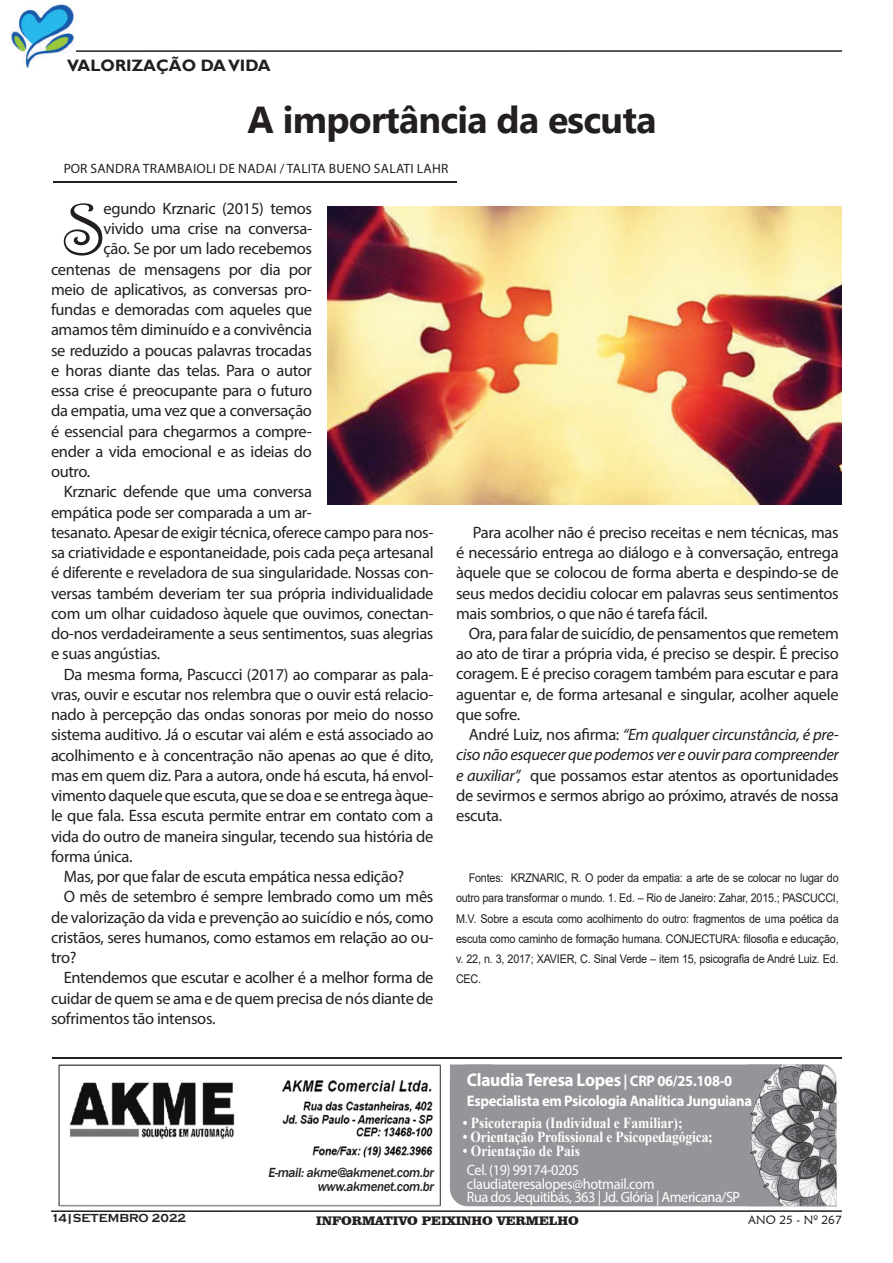
<style>
.page{position:relative;width:893px;height:1263px;background:#fff}
.page>*{position:absolute;margin:0;border:0;box-sizing:border-box;transform-origin:0 0}
.t1{font:73.05px "Harrington";color:#231f20}
.t2{font:700 37.5px "Myanmar Text";letter-spacing:-.02em;color:#231f20}
.t3{font:700 18.3px "Myriad Pro";letter-spacing:-.02em;color:#fff;scale:.95 1}
.t4{font:16.5px/20.2px "Myriad Pro";letter-spacing:-.02em;color:#231f20;text-align:justify}
.t5{font:700 16.5px "Gill Sans";color:#231f20}
.t6{font:700 15.3px "Times New Roman";color:#fff;scale:.89 1}
.t7{font:700 15.3px "Myriad Pro";letter-spacing:-.02em;color:#fff;scale:.95 1}
.t8{font:15px/13.5px "Myriad Pro";letter-spacing:-.03em;color:#fff;scale:.95 1}
.t9{font:italic 500 13.65px/14.1px "Franklin Gothic";letter-spacing:-.03em;color:#231f20;text-align:right}
.t10{font:13.5px "Myriad Pro";letter-spacing:.02em;color:#231f20}
.t11{font:900 12.75px "Clarendon BT";letter-spacing:-.01em;color:#231f20}
.t12{font:12px/20.2px "Arial";letter-spacing:-.02em;color:#231f20;text-align:justify;scale:.9 1}
.t13{font:700 12px "Copperplate Gothic";color:#231f20}
.t14{font:12px "Maiandra GD";color:#231f20}
.s1{font-style:italic}
.s2{font-size:15.3px}
</style>
<div class="page">
<hr style="left:51px;top:50px;width:791px;height:2px;background:#231f20">
<hr style="left:51px;top:1210px;width:791px;height:2px;background:#231f20">
<img style="left:11px;top:5px;width:64px;height:62px">
<hr style="left:53px;top:182px;width:403px;height:1px;background:#231f20">
<hr style="left:52px;top:1057px;width:790px;height:2px;background:#231f20">
<img style="left:59px;top:1064px;width:382px;height:142px">
<div style="left:249px;top:1164px;width:190px;height:28px;background:#fff"></div>
<div style="left:450px;top:1064px;width:386px;height:142px;background:#939598;border-radius:18px"></div>
<svg style="left:450px;top:1064px;width:43px;height:14px"></svg>
<img style="left:747px;top:1064px;width:89px;height:142px">
<img style="left:806px;top:1171px;width:30px;height:35px">
<img style="left:328px;top:207px;width:514px;height:298px">
<p class="t5" style="left:67px;top:55px;width:205px">VALORIZAÇÃO DA VIDA</p>
<h2 class="t2" style="left:248px;top:98px;width:410px">A importância da escuta</h2>
<p class="t10" style="left:64px;top:161px;width:386px">POR SANDRA TRAMBAIOLI DE NADAI / TALITA BUENO SALATI LAHR</p>
<h1 class="t1" style="left:63px;top:185px;width:44px">S</h1>
<p class="t4" style="left:104px;top:198px;width:210px">egundo Krznaric (2015) temos</p>
<p class="t4" style="left:104px;top:218px;width:210px">vivido uma crise na conversa-</p>
<p class="t4" style="left:104px;top:238px;width:210px">ção. Se por um lado recebemos</p>
<p class="t4" style="left:51px;top:259px;width:262px">centenas de mensagens por dia por</p>
<p class="t4" style="left:51px;top:279px;width:262px">meio de aplicativos, as conversas pro-</p>
<p class="t4" style="left:51px;top:299px;width:263px">fundas e demoradas com aqueles que</p>
<p class="t4" style="left:51px;top:319px;width:262px">amamos têm diminuído e a convivência</p>
<p class="t4" style="left:51px;top:340px;width:262px">se reduzido a poucas palavras trocadas</p>
<p class="t4" style="left:51px;top:360px;width:263px">e horas diante das telas. Para o autor</p>
<p class="t4" style="left:51px;top:380px;width:263px">essa crise é preocupante para o futuro</p>
<p class="t4" style="left:51px;top:400px;width:262px">da empatia, uma vez que a conversação</p>
<p class="t4" style="left:51px;top:421px;width:263px">é essencial para chegarmos a compre-</p>
<p class="t4" style="left:51px;top:441px;width:262px">ender a vida emocional e as ideias do</p>
<p class="t4" style="left:51px;top:461px;width:41px">outro.</p>
<p class="t4" style="left:64px;top:481px;width:250px">Krznaric defende que uma conversa</p>
<p class="t4" style="left:51px;top:502px;width:262px">empática pode ser comparada a um ar-</p>
<p class="t4" style="left:51px;top:522px;width:384px">tesanato. Apesar de exigir técnica, oferece campo para nos-</p>
<p class="t4" style="left:51px;top:542px;width:384px">sa criatividade e espontaneidade, pois cada peça artesanal</p>
<p class="t4" style="left:51px;top:562px;width:384px">é diferente e reveladora de sua singularidade. Nossas con-</p>
<p class="t4" style="left:51px;top:583px;width:384px">versas também deveriam ter sua própria individualidade</p>
<p class="t4" style="left:51px;top:603px;width:384px">com um olhar cuidadoso àquele que ouvimos, conectan-</p>
<p class="t4" style="left:51px;top:623px;width:384px">do-nos verdadeiramente a seus sentimentos, suas alegrias</p>
<p class="t4" style="left:51px;top:643px;width:111px">e suas angústias.</p>
<p class="t4" style="left:64px;top:664px;width:371px">Da mesma forma, Pascucci (2017) ao comparar as pala-</p>
<p class="t4" style="left:51px;top:684px;width:384px">vras, ouvir e escutar nos relembra que o ouvir está relacio-</p>
<p class="t4" style="left:51px;top:704px;width:384px">nado à percepção das ondas sonoras por meio do nosso</p>
<p class="t4" style="left:51px;top:724px;width:384px">sistema auditivo. Já o escutar vai além e está associado ao</p>
<p class="t4" style="left:51px;top:745px;width:384px">acolhimento e à concentração não apenas ao que é dito,</p>
<p class="t4" style="left:51px;top:765px;width:384px">mas em quem diz. Para a autora, onde há escuta, há envol-</p>
<p class="t4" style="left:51px;top:785px;width:384px">vimento daquele que escuta, que se doa e se entrega àque-</p>
<p class="t4" style="left:51px;top:805px;width:384px">le que fala. Essa escuta permite entrar em contato com a</p>
<p class="t4" style="left:51px;top:826px;width:384px">vida do outro de maneira singular, tecendo sua história de</p>
<p class="t4" style="left:51px;top:846px;width:83px">forma única.</p>
<p class="t4" style="left:64px;top:866px;width:342px">Mas, por que falar de escuta empática nessa edição?</p>
<p class="t4" style="left:64px;top:886px;width:371px">O mês de setembro é sempre lembrado como um mês</p>
<p class="t4" style="left:51px;top:907px;width:384px">de valorização da vida e prevenção ao suicídio e nós, como</p>
<p class="t4" style="left:51px;top:927px;width:384px">cristãos, seres humanos, como estamos em relação ao ou-</p>
<p class="t4" style="left:51px;top:947px;width:27px">tro?</p>
<p class="t4" style="left:64px;top:967px;width:371px">Entendemos que escutar e acolher é a melhor forma de</p>
<p class="t4" style="left:51px;top:988px;width:384px">cuidar de quem se ama e de quem precisa de nós diante de</p>
<p class="t4" style="left:51px;top:1008px;width:166px">sofrimentos tão intensos.</p>
<p class="t4" style="left:456px;top:522px;width:384px;text-indent:17px">Para acolher não é preciso receitas e nem técnicas, mas é necessário entrega ao diálogo e à conversação, entrega àquele que se colocou de forma aberta e despindo-se de seus medos decidiu colocar em palavras seus sentimentos mais sombrios, o que não é tarefa fácil.</p>
<p class="t4" style="left:456px;top:623px;width:384px;text-indent:13px">Ora, para falar de suicídio, de pensamentos que remetem ao ato de tirar a própria vida, é preciso se despir. É preciso coragem. E é preciso coragem também para escutar e para aguentar e, de forma artesanal e singular, acolher aquele que sofre.</p>
<p class="t4" style="left:456px;top:724px;width:384px;text-indent:13px">André Luiz, nos afirma: <span class="s1">“Em qualquer circunstância, é pre&shy;ciso não esquecer que podemos ver e ouvir para compreender e auxiliar”,</span> que possamos estar atentos as oportunidades de sevirmos e sermos abrigo ao próximo, através de nossa escuta.</p>
<p class="t12" style="left:456px;top:868px;width:427px;text-indent:13px">Fontes: KRZNARIC, R. O poder da empatia: a arte de se colocar no lugar do outro para transformar o mundo. 1. Ed. – Rio de Janeiro: Zahar, 2015.; PASCUCCI, M.V. Sobre a escuta como acolhimento do outro: fragmentos de uma poética da escuta como caminho de formação humana. CONJECTURA: filosofia e educação, v. 22, n. 3, 2017; XAVIER, C. Sinal Verde – item 15, psicografia de André Luiz. Ed.<br>CEC.</p>
<p class="t13" style="left:51px;top:1211px;width:137px">14|SETEMBRO 2022</p>
<p class="t9" style="left:268px;top:1165px;width:167px">E-mail: akme@akmenet.com.br www.akmenet.com.br</p>
<p class="t3" style="left:467px;top:1068px;width:281px">Claudia Teresa Lopes <span class="s2">| CRP 06/25.108-0</span></p>
<p class="t7" style="left:467px;top:1090px;width:302px">Especialista em Psicologia Analítica Junguiana</p>
<p class="t6" style="left:463px;top:1112px;width:249px">• Psicoterapia (Individual e Familiar);</p>
<p class="t6" style="left:463px;top:1126px;width:282px">• Orientação Profissional e Psicopedagógica;</p>
<p class="t6" style="left:463px;top:1139px;width:133px">• Orientação de Pais</p>
<p class="t8" style="left:467px;top:1163px;width:289px">Cel. (19) 99174-0205 claudiateresalopes@hotmail.com<br>Rua dos Jequitibás, 363 | Jd. Glória | Americana/SP</p>
<p class="t11" style="left:316px;top:1212px;width:264px">INFORMATIVO PEIXINHO VERMELHO</p>
<p class="t14" style="left:748px;top:1213px;width:95px">ANO 25 - Nº 267</p>
</div>
